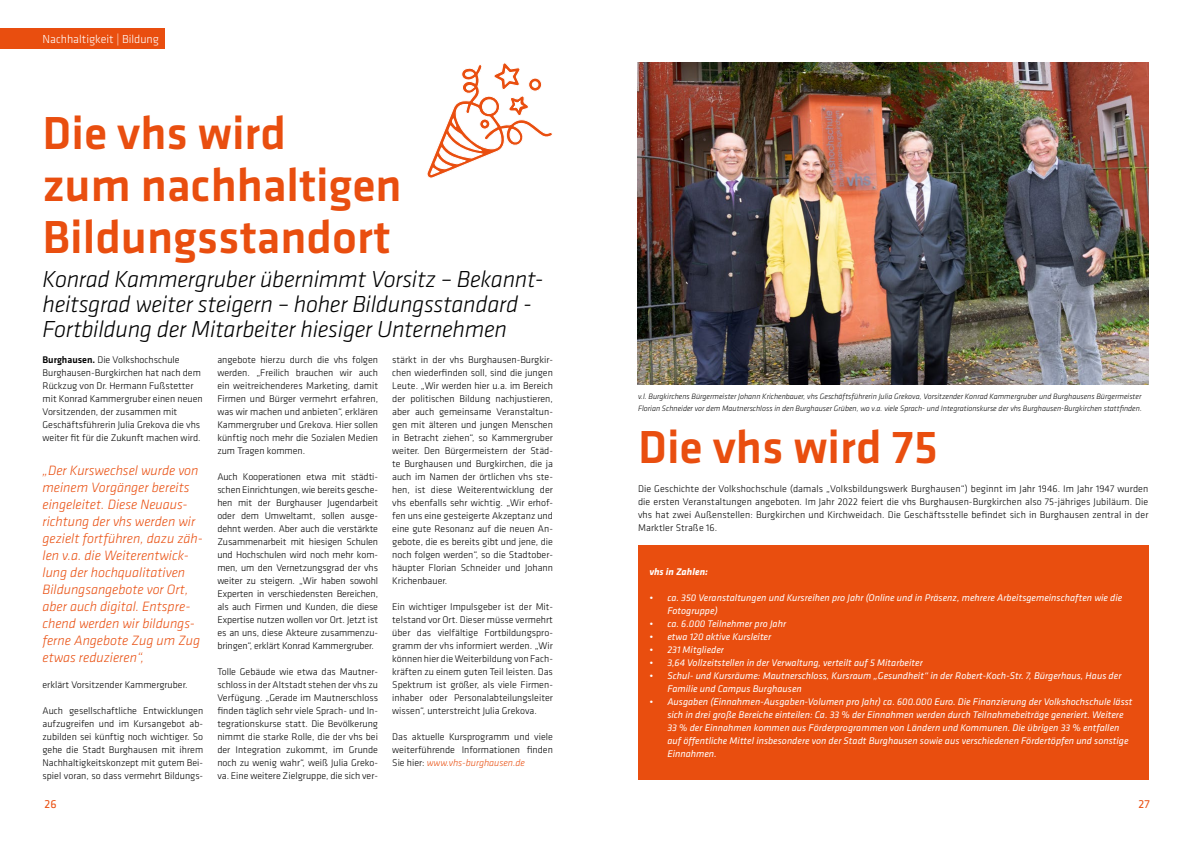
<style>
.page{position:relative;width:1191px;height:842px;background:#fff}
.page>*{position:absolute;margin:0;border:0;box-sizing:border-box;transform-origin:0 0}
.t1{font:500 48px/52px "Klavika Basic";color:#e94e0f}
.t2{font:italic 300 24px/25px "Klavika Basic";letter-spacing:-.01em;color:#000}
.t3{font:italic 300 14px/17px "Klavika Basic";color:#e94e0f}
.t4{font:300 12px "Klavika Basic";color:#fff}
.t5{font:12px "Klavika Basic";color:#e94e0f}
.t6{font:300 10px/13px "Klavika Basic";color:#000;text-align:justify}
.t7{font:italic 10px/13px "Klavika";color:#fff}
.t8{font:italic 700 10px "Klavika";color:#fff}
.t9{font:italic 300 8px/12px "Klavika Basic";color:#000}
.s1{font-weight:500}
.s2{font-style:italic;color:#e94e0f}
</style>
<div class="page">
<div style="left:0;top:28px;width:165px;height:21px;background:#e94e0f"></div>
<svg style="left:427px;top:63px;width:126px;height:115px"></svg>
<div style="left:638px;top:545px;width:510px;height:234px;background:#e94e0f"></div>
<img style="left:637px;top:62px;width:511px;height:322px">
<p class="t4" style="left:43px;top:32px;width:118px">Nachhaltigkeit | Bildung</p>
<h1 class="t1" style="left:43px;top:106px;width:360px">Die vhs wird<br>zum nachhaltigen<br>Bildungsstandort</h1>
<h2 class="t2" style="left:43px;top:267px;width:502px">Konrad Kammergruber übernimmt Vorsitz – Bekannt&shy;heitsgrad weiter steigern – hoher Bildungsstandard -<br>Fortbildung der Mitarbeiter hiesiger Unternehmen</h2>
<p class="t6" style="left:43px;top:353px;width:162px;text-align:left"><span class="s1">Burghausen.</span> Die Volkshochschule Burghausen-Burgkirchen hat nach dem Rückzug von Dr. Hermann Fußstetter mit Konrad Kammergruber einen neuen Vorsitzenden, der zusammen mit Geschäftsführerin Julia Grekova die vhs weiter fit für die Zukunft machen wird.</p>
<p class="t3" style="left:43px;top:462px;width:162px">„Der Kurswechsel wurde von meinem Vorgänger bereits eingeleitet. Diese Neuaus&shy;richtung der vhs werden wir gezielt fortführen, dazu zäh&shy;len v.a. die Weiterentwick&shy;lung der hochqualitativen<br>Bildungsangebote vor Ort, aber auch digital. Entspre&shy;chend werden wir bildungs&shy;ferne Angebote Zug um Zug etwas reduzieren“,</p>
<p class="t6" style="left:43px;top:678px;width:146px">erklärt Vorsitzender Kammergruber.</p>
<p class="t6" style="left:43px;top:704px;width:162px">Auch gesellschaftliche Entwicklungen aufzugreifen und im Kursangebot ab&shy;zubilden sei künftig noch wichtiger. So gehe die Stadt Burghausen mit ihrem Nachhaltigkeitskonzept mit gutem Bei&shy;spiel voran, so dass vermehrt Bildungs-</p>
<p class="t6" style="left:217px;top:353px;width:162px">angebote hierzu durch die vhs folgen werden. „Freilich brauchen wir auch ein weitreichenderes Marketing, damit Firmen und Bürger vermehrt erfahren, was wir machen und anbieten“, erklären Kammergruber und Grekova. Hier sollen künftig noch mehr die Sozialen Medien zum Tragen kommen.</p>
<p class="t6" style="left:217px;top:470px;width:162px">Auch Kooperationen etwa mit städti&shy;schen Einrichtungen, wie bereits gesche&shy;hen mit der Burghauser Jugendarbeit oder dem Umweltamt, sollen ausge&shy;dehnt werden. Aber auch die verstärkte Zusammenarbeit mit hiesigen Schulen und Hochschulen wird noch mehr kom&shy;men, um den Vernetzungsgrad der vhs weiter zu steigern. „Wir haben sowohl Experten in verschiedensten Bereichen, als auch Firmen und Kunden, die diese Expertise nutzen wollen vor Ort. Jetzt ist es an uns, diese Akteure zusammenzu&shy;bringen“, erklärt Konrad Kammergruber.</p>
<p class="t6" style="left:217px;top:665px;width:162px">Tolle Gebäude wie etwa das Mautner&shy;schloss in der Altstadt stehen der vhs zu Verfügung. „Gerade im Mautnerschloss finden täglich sehr viele Sprach- und In&shy;tegrationskurse statt. Die Bevölkerung nimmt die starke Rolle, die der vhs bei der Integration zukommt, im Grunde noch zu wenig wahr“, weiß Julia Greko&shy;va. Eine weitere Zielgruppe, die sich ver-</p>
<p class="t6" style="left:392px;top:353px;width:162px">stärkt in der vhs Burghausen-Burgkir&shy;chen wiederfinden soll, sind die jungen Leute. „Wir werden hier u.a. im Bereich der politischen Bildung nachjustieren, aber auch gemeinsame Veranstaltun&shy;gen mit älteren und jungen Menschen in Betracht ziehen“, so Kammergruber weiter. Den Bürgermeistern der Städ&shy;te Burghausen und Burgkirchen, die ja auch im Namen der örtlichen vhs ste&shy;hen, ist diese Weiterentwicklung der vhs ebenfalls sehr wichtig. „Wir erhof&shy;fen uns eine gesteigerte Akzeptanz und eine gute Resonanz auf die neuen An&shy;gebote, die es bereits gibt und jene, die noch folgen werden“, so die Stadtober&shy;häupter Florian Schneider und Johann Krichenbauer.</p>
<p class="t6" style="left:392px;top:600px;width:162px">Ein wichtiger Impulsgeber ist der Mit&shy;telstand vor Ort. Dieser müsse vermehrt über das vielfältige Fortbildungspro&shy;gramm der vhs informiert werden. „Wir können hier die Weiterbildung von Fach&shy;kräften zu einem guten Teil leisten. Das Spektrum ist größer, als viele Firmen&shy;inhaber oder Personalabteilungsleiter wissen“, unterstreicht Julia Grekova.</p>
<p class="t6" style="left:392px;top:730px;width:162px">Das aktuelle Kursprogramm und viele weiterführende Informationen finden Sie hier: <span class="s2">www.vhs-burghausen.de</span></p>
<p class="t9" style="left:638px;top:390px;width:505px">v.l. Burgkirchens Bürgermeister Johann Krichenbauer, vhs Geschäftsführerin Julia Grekova, Vorsitzender Konrad Kammergruber und Burghausens Bürgermeister<br>Florian Schneider vor dem Mautnerschloss in den Burghauser Grüben, wo v.a. viele Sprach- und Integrationskurse der vhs Burghausen-Burgkirchen stattfinden.</p>
<h1 class="t1" style="left:638px;top:420px;width:301px">Die vhs wird 75</h1>
<p class="t6" style="left:638px;top:482px;width:512px">Die Geschichte der Volkshochschule (damals „Volksbildungswerk Burghausen“) beginnt im Jahr 1946. Im Jahr 1947 wurden die ersten Veranstaltungen angeboten. Im Jahr 2022 feiert die vhs Burghausen-Burgkirchen also 75-jähriges Jubiläum. Die vhs hat zwei Außenstellen: Burgkirchen und Kirchweidach. Die Geschäftsstelle befindet sich in Burghausen zentral in der Marktler Straße 16.</p>
<p class="t8" style="left:649px;top:564px;width:60px">vhs in Zahlen:</p>
<p class="t7" style="left:667px;top:591px;width:456px;text-indent:-18px">• ca. 350 Veranstaltungen und Kursreihen pro Jahr (Online und in Präsenz, mehrere Arbeitsgemeinschaften wie die<br>Fotogruppe)</p>
<p class="t7" style="left:649px;top:617px;width:138px">• ca. 6.000 Teilnehmer pro Jahr</p>
<p class="t7" style="left:649px;top:630px;width:123px">• etwa 120 aktive Kursleiter</p>
<p class="t7" style="left:649px;top:643px;width:76px">• 231 Mitglieder</p>
<p class="t7" style="left:649px;top:656px;width:275px">• 3,64 Vollzeitstellen in der Verwaltung, verteilt auf 5 Mitarbeiter</p>
<p class="t7" style="left:667px;top:669px;width:455px;text-indent:-18px">• Schul- und Kursräume: Mautnerschloss, Kursraum „Gesundheit“ in der Robert-Koch-Str. 7, Bürgerhaus, Haus der<br>Familie und Campus Burghausen</p>
<p class="t7" style="left:667px;top:695px;width:466px;text-indent:-18px">• Ausgaben (Einnahmen-Ausgaben-Volumen pro Jahr) ca. 600.000 Euro. Die Finanzierung der Volkshochschule lässt sich in drei große Bereiche einteilen: Ca. 33 % der Einnahmen werden durch Teilnahmebeiträge generiert. Weitere 33 % der Einnahmen kommen aus Förderprogrammen von Ländern und Kommunen. Die übrigen 33 % entfallen auf öffentliche Mittel insbesondere von der Stadt Burghausen sowie aus verschiedenen Fördertöpfen und sonstige Einnahmen.</p>
<p class="t5" style="left:45px;top:796px;width:13px">26</p>
<p class="t5" style="left:1138px;top:796px;width:13px">27</p>
</div>
